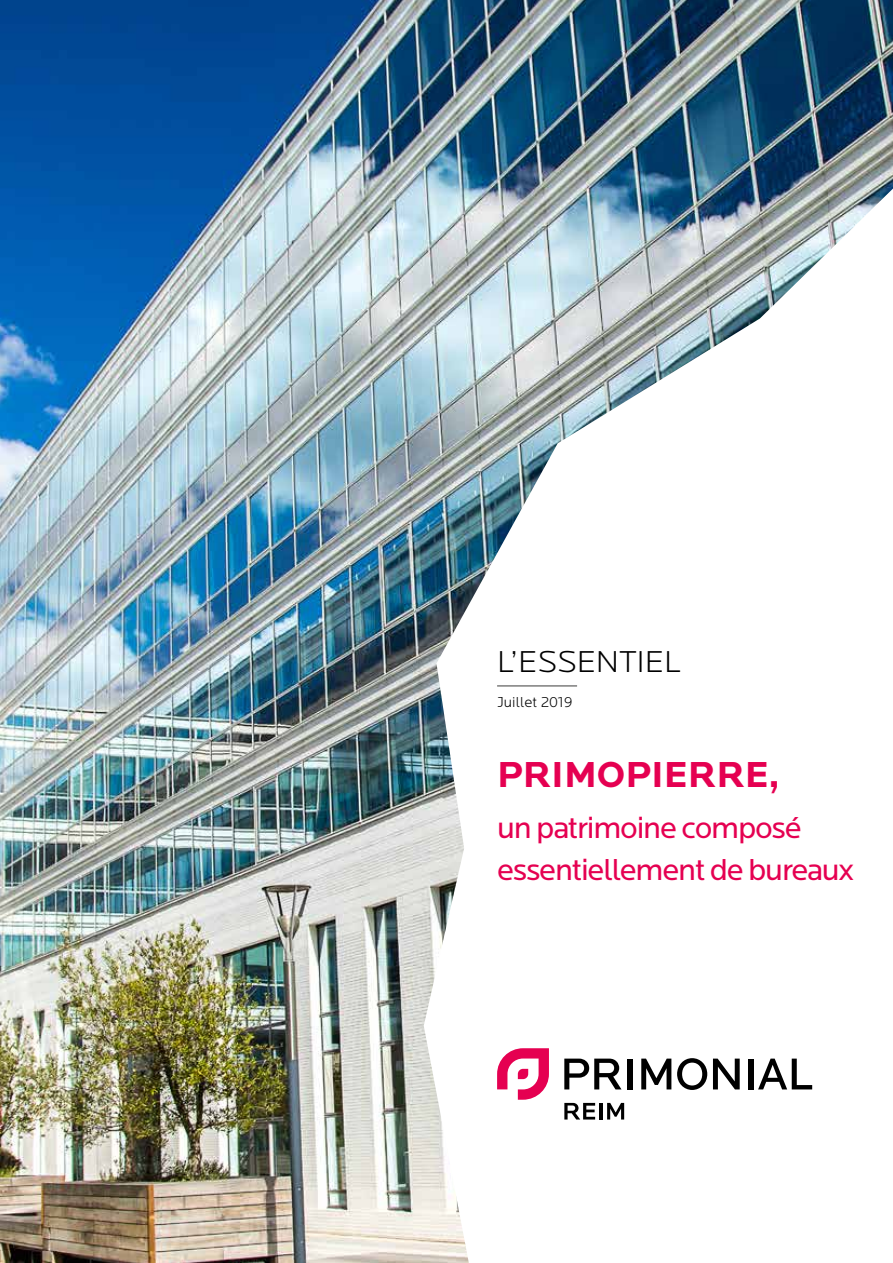
<style>
.page{position:relative;width:893px;height:1263px;background:#fff}
.page>*{position:absolute;margin:0;border:0;box-sizing:border-box;transform-origin:0 0}
.t1{font:700 37.5px "Locator";color:#e50051}
.t2{font:31.5px/42px "Locator";letter-spacing:-.04em;color:#e50051}
.t3{font:300 31.35px "Locator";color:#000}
.t4{font:300 15px "Locator";color:#000}
</style>
<div class="page">
<img style="left:0;top:0;width:893px;height:1263px">
<svg style="left:424px;top:189px;width:469px;height:1074px"></svg>
<svg style="left:564px;top:1058px;width:57px;height:31px"></svg>
<div style="left:628px;top:1058px;width:5px;height:31px;background:#000"></div>
<svg style="left:641px;top:1058px;width:30px;height:31px"></svg>
<svg style="left:677px;top:1058px;width:30px;height:32px"></svg>
<svg style="left:713px;top:1058px;width:27px;height:31px"></svg>
<div style="left:748px;top:1058px;width:5px;height:31px;background:#000"></div>
<svg style="left:758px;top:1058px;width:54px;height:31px"></svg>
<svg style="left:497px;top:1048px;width:52px;height:52px"></svg>
<svg style="left:564px;top:1103px;width:31px;height:16px"></svg>
<hr style="left:599px;top:1103px;width:3px;height:16px;background:#000">
<svg style="left:607px;top:1103px;width:17px;height:16px"></svg>
<hr style="left:497px;top:685px;width:80px;height:1px;background:#3c3c3b">
<p class="t3" style="left:497px;top:644px;width:186px">L’ESSENTIEL</p>
<p class="t4" style="left:497px;top:693px;width:77px">Juillet 2019</p>
<p class="t1" style="left:497px;top:753px;width:284px">PRIMOPIERRE,</p>
<p class="t2" style="left:497px;top:807px;width:359px">un patrimoine composé essentiellement de bureaux</p>
</div>
